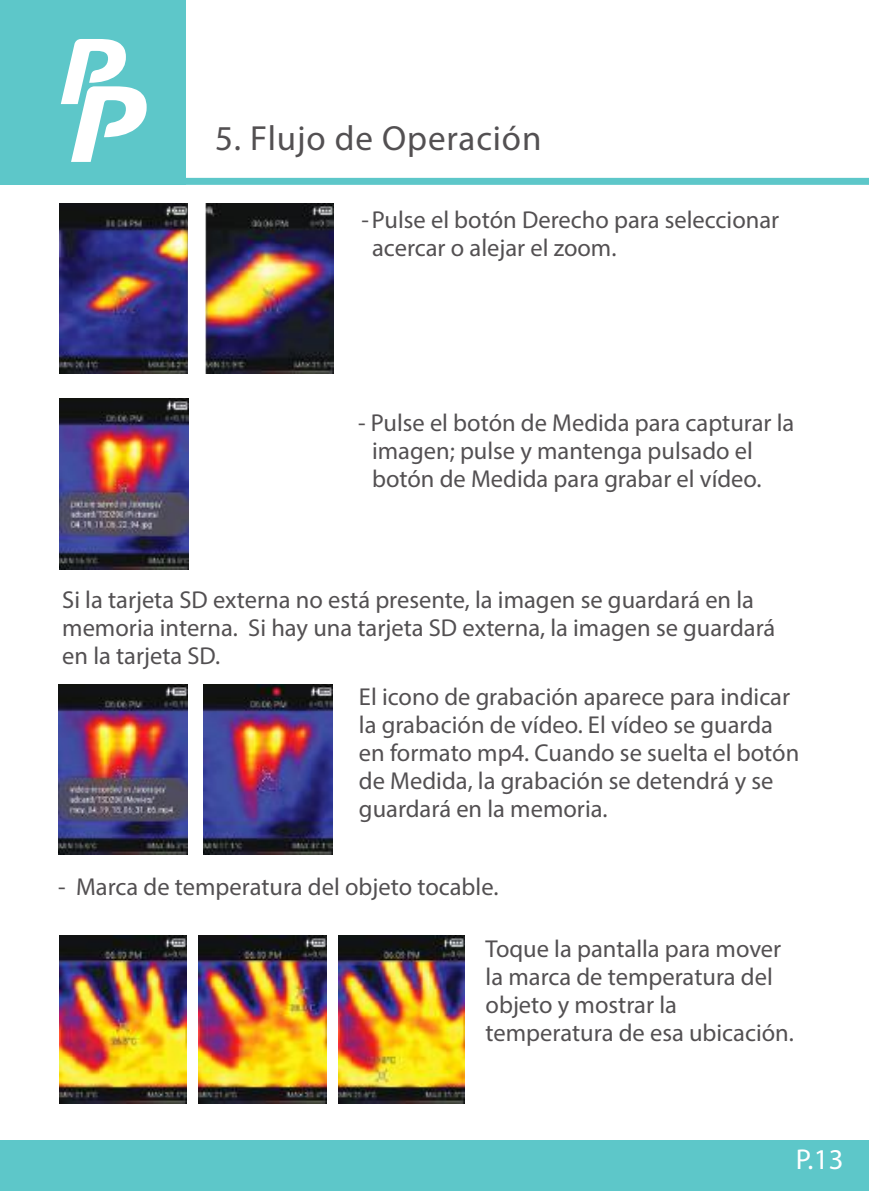
<style>
.page{position:relative;width:869px;height:1191px;background:#fff}
.page>*{position:absolute;margin:0;border:0;box-sizing:border-box;transform-origin:0 0}
.t1{font:35px "Myriad Pro";letter-spacing:.025em;color:#535052}
.t2{font:28.7px "Myriad Pro";color:#fff}
.t3{font:24.5px/28px "Myriad Pro";color:#535052}
</style>
<div class="page">
<div style="left:0;top:1140px;width:868px;height:51px;background:#5dc7c9"></div>
<div style="left:0;top:0;width:186px;height:185px;background:#5dc7c9"></div>
<svg style="left:61px;top:39px;width:86px;height:123px"></svg>
<div style="left:186px;top:178px;width:682px;height:7px;background:#5dc7c9"></div>
<img style="left:60px;top:203px;width:273px;height:170px">
<img style="left:60px;top:399px;width:128px;height:170px">
<img style="left:203px;top:684px;width:129px;height:171px">
<img style="left:59px;top:684px;width:128px;height:171px">
<img style="left:59px;top:935px;width:128px;height:168px">
<img style="left:199px;top:935px;width:127px;height:168px">
<img style="left:338px;top:935px;width:126px;height:168px">
<h1 class="t1" style="left:215px;top:116px;width:328px">5. Flujo de Operación</h1>
<p class="t3" style="left:372px;top:205px;width:408px;text-indent:-10px">-Pulse el botón Derecho para seleccionar acercar o alejar el zoom.</p>
<p class="t3" style="left:372px;top:408px;width:423px;text-indent:-14px">- Pulse el botón de Medida para capturar la imagen; pulse y mantenga pulsado el botón de Medida para grabar el vídeo.</p>
<p class="t3" style="left:62px;top:585px;width:714px">Si la tarjeta SD externa no está presente, la imagen se guardará en la memoria interna. Si hay una tarjeta SD externa, la imagen se guardará en la tarjeta SD.</p>
<p class="t3" style="left:359px;top:682px;width:441px">El icono de grabación aparece para indicar la grabación de vídeo. El vídeo se guarda en formato mp4. Cuando se suelta el botón de Medida, la grabación se detendrá y se guardará en la memoria.</p>
<p class="t3" style="left:58px;top:872px;width:441px">- Marca de temperatura del objeto tocable.</p>
<p class="t3" style="left:485px;top:934px;width:310px">Toque la pantalla para mover la marca de temperatura del objeto y mostrar la temperatura de esa ubicación.</p>
<p class="t2" style="left:795px;top:1141px;width:49px">P.13</p>
</div>
